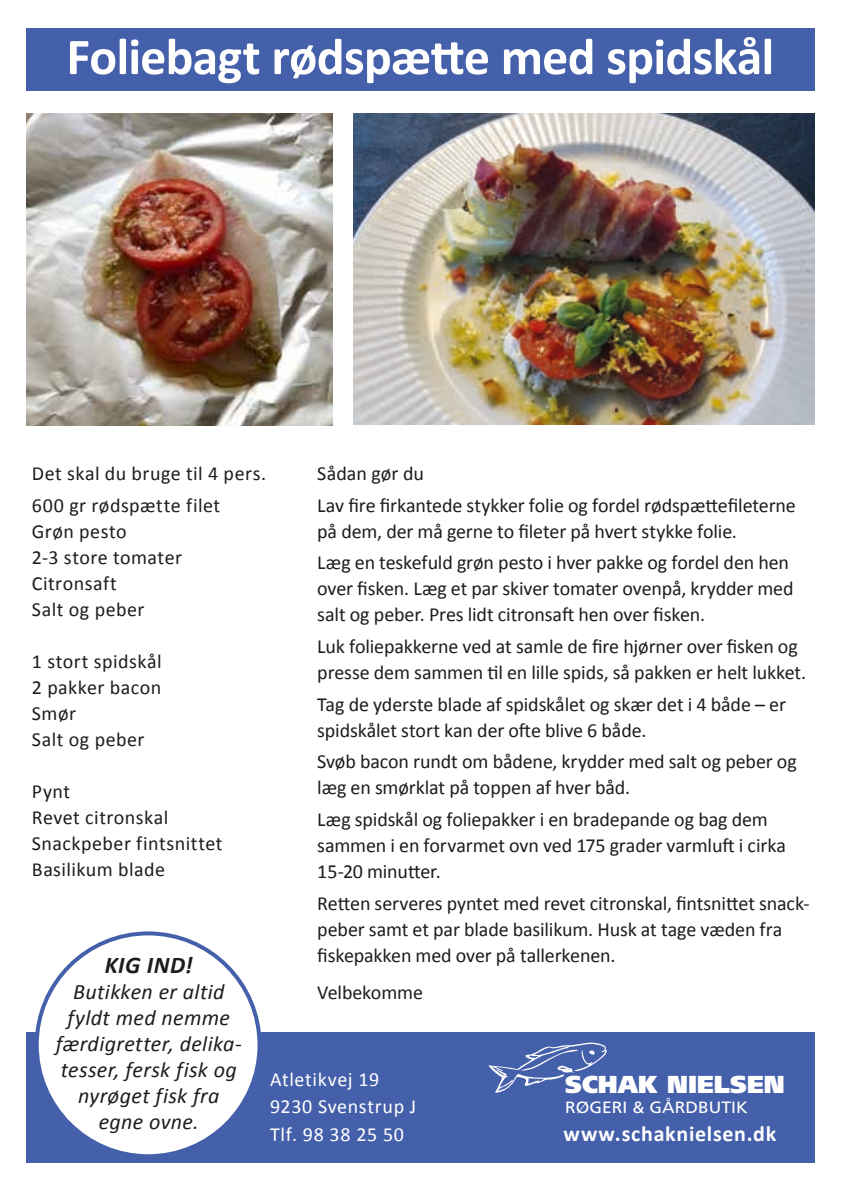
<style>
.page{position:relative;width:841px;height:1189px;background:#fff}
.page>*{position:absolute;margin:0;border:0;box-sizing:border-box;transform-origin:0 0}
.t1{font:700 52px "Calibri";letter-spacing:-.015em;color:#fff}
.t2{font:900 24.4px "Frutiger";color:#fff}
.t3{font:italic 700 24px "Calibri";letter-spacing:.02em;color:#1d1d1b}
.t4{font:italic 22px/26px "Calibri";letter-spacing:.015em;color:#1d1d1b;text-align:center}
.t5{font:700 22px "Calibri";letter-spacing:.03em;color:#fff}
.t6{font:20px/26px "Calibri";letter-spacing:-.005em;color:#1d1d1b}
.t7{font:20px/26px "Calibri";letter-spacing:.025em;color:#1d1d1b}
.t8{font:20px/26px "Calibri";letter-spacing:.02em;color:#1d1d1b}
.t9{font:20px/27.6px "Calibri";letter-spacing:.03em;color:#fff}
.t10{font:16.4px "Frutiger";color:#fff;scale:1.07 1}
</style>
<div class="page">
<div style="left:26px;top:28px;width:788px;height:63px;background:#4560aa"></div>
<div style="left:26px;top:1032px;width:788px;height:130px;background:#4560aa"></div>
<svg style="left:488px;top:1042px;width:119px;height:51px"></svg>
<img style="left:26px;top:113px;width:306px;height:312px">
<div style="left:37px;top:933px;width:222px;height:223px;background:#fff;border-radius:50%"></div>
<img style="left:353px;top:113px;width:461px;height:312px">
<h1 class="t1" style="left:66px;top:20px;width:709px">Foliebagt rødspætte med spidskål</h1>
<p class="t6" style="left:317px;top:457px;width:480px;line-height:31.6px">Sådan gør du<br>Lav fire firkantede stykker folie og fordel rødspættefileterne</p>
<p class="t6" style="left:317px;top:515px;width:473px;line-height:31.6px">på dem, der må gerne to fileter på hvert stykke folie.<br>Læg en teskefuld grøn pesto i hver pakke og fordel den hen</p>
<p class="t6" style="left:317px;top:575px;width:478px">over fisken. Læg et par skiver tomater ovenpå, krydder med salt og peber. Pres lidt citronsaft hen over fisken.</p>
<p class="t6" style="left:317px;top:633px;width:490px">Luk foliepakkerne ved at samle de fire hjørner over fisken og presse dem sammen til en lille spids, så pakken er helt lukket.</p>
<p class="t6" style="left:317px;top:690px;width:470px">Tag de yderste blade af spidskålet og skær det i 4 både – er spidskålet stort kan der ofte blive 6 både.</p>
<p class="t6" style="left:317px;top:748px;width:481px">Svøb bacon rundt om bådene, krydder med salt og peber og læg en smørklat på toppen af hver båd.</p>
<p class="t6" style="left:317px;top:806px;width:470px">Læg spidskål og foliepakker i en bradepande og bag dem sammen i en forvarmet ovn ved 175 grader varmluft i cirka<br>15-20 minutter.</p>
<p class="t6" style="left:317px;top:889px;width:494px">Retten serveres pyntet med revet citronskal, fintsnittet snack&shy;peber samt et par blade basilikum. Husk at tage væden fra fiskepakken med over på tallerkenen.</p>
<p class="t6" style="left:317px;top:979px;width:107px">Velbekomme</p>
<p class="t7" style="left:32px;top:457px;width:236px;line-height:31.6px">Det skal du bruge til 4 pers.<br>600 gr rødspætte filet</p>
<p class="t7" style="left:32px;top:517px;width:152px">Grøn pesto<br>2-3 store tomater<br>Citronsaft<br>Salt og peber</p>
<p class="t7" style="left:32px;top:647px;width:131px">1 stort spidskål<br>2 pakker bacon<br>Smør<br>Salt og peber</p>
<p class="t8" style="left:32px;top:777px;width:192px">Pynt<br>Revet citronskal<br>Snackpeber fintsnittet<br>Basilikum blade</p>
<p class="t3" style="left:105px;top:948px;width:90px">KIG IND!</p>
<p class="t4" style="left:56px;top:978px;width:188px">Butikken er altid fyldt med nemme færdigretter, delika&shy;tesser, fersk fisk og nyrøget fisk fra egne ovne.</p>
<p class="t9" style="left:270px;top:1064px;width:148px">Atletikvej 19<br>9230 Svenstrup J<br>Tlf. 98 38 25 50</p>
<p class="t2" style="left:565px;top:1070px;width:221px">SCHAK NIELSEN</p>
<p class="t10" style="left:565px;top:1097px;width:172px">RØGERI &amp; GÅRDBUTIK</p>
<p class="t5" style="left:563px;top:1118px;width:214px">www.schaknielsen.dk</p>
</div>
